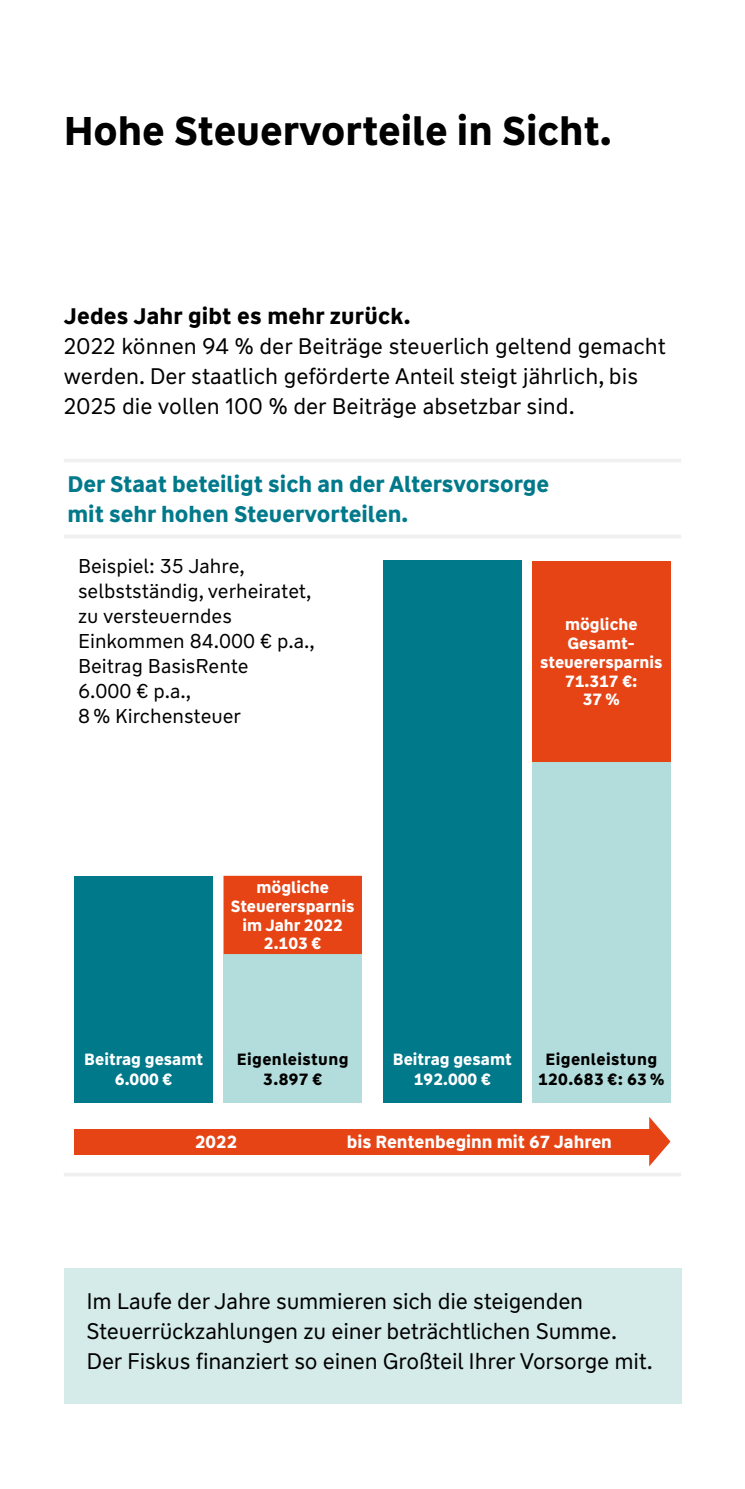
<style>
.page{position:relative;width:745px;height:1489px;background:#fff}
.page>*{position:absolute;margin:0;border:0;box-sizing:border-box;transform-origin:0 0}
.t1{font:700 40px "WW Type";color:#000}
.t2{font:22.5px/30px "WW Type";letter-spacing:-.01em;color:#000}
.t3{font:700 22.5px/30px "WW Type";color:#00798b}
.t4{font:700 22.5px "WW Type";letter-spacing:.01em;color:#000}
.t5{font:20px/25px "WW Type";color:#000}
.t6{font:700 17.5px "WW Type";color:#fff}
.t7{font:700 16.25px/18.8px "WW Type";color:#fff;text-align:center}
.t8{font:700 16.25px/19.5px "WW Type";letter-spacing:.025em;color:#000;text-align:center}
</style>
<div class="page">
<div style="left:64px;top:1268px;width:616px;height:135px;background:#d4ebe9"></div>
<hr style="left:64px;top:458px;width:616px;height:4px;background:#f0f0f1">
<hr style="left:64px;top:534px;width:616px;height:4px;background:#f0f0f1">
<hr style="left:64px;top:1172px;width:616px;height:4px;background:#f0f0f1">
<div style="left:74px;top:875px;width:139px;height:227px;background:#00798b"></div>
<div style="left:383px;top:560px;width:138px;height:542px;background:#00798b"></div>
<div style="left:74px;top:1128px;width:578px;height:26px;background:#e64415"></div>
<svg style="left:648px;top:1117px;width:22px;height:49px"></svg>
<div style="left:531px;top:760px;width:139px;height:342px;background:#b3dddc"></div>
<div style="left:531px;top:561px;width:139px;height:200px;background:#e64415"></div>
<div style="left:223px;top:954px;width:138px;height:148px;background:#b3dddc"></div>
<div style="left:224px;top:876px;width:137px;height:77px;background:#e64415"></div>
<div style="left:223px;top:875px;width:138px;height:79px;border:1px solid #e64415"></div>
<h1 class="t1" style="left:64px;top:104px;width:549px">Hohe Steuervorteile in Sicht.</h1>
<p class="t4" style="left:64px;top:301px;width:348px">Jedes Jahr gibt es mehr zurück.</p>
<p class="t2" style="left:64px;top:331px;width:603px">2022 können 94 % der Beiträge steuerlich geltend gemacht werden. Der staatlich geförderte Anteil steigt jährlich, bis<br>2025 die vollen 100 % der Beiträge absetzbar sind.</p>
<p class="t3" style="left:67px;top:469px;width:483px">Der Staat beteiligt sich an der Altersvorsorge mit sehr hohen Steuervorteilen.</p>
<p class="t5" style="left:78px;top:554px;width:238px">Beispiel: 35 Jahre, selbstständig, verheiratet, zu versteuerndes<br>Einkommen 84.000 € p.a.,<br>Beitrag BasisRente<br>6.000 € p.a.,<br>8 % Kirchensteuer</p>
<p class="t7" style="left:539px;top:615px;width:124px">mögliche<br>Gesamt&shy;steuerersparnis<br>71.317 €:<br>37 %</p>
<p class="t7" style="left:231px;top:878px;width:125px">mögliche<br>Steuerersparnis im Jahr 2022<br>2.103 €</p>
<p class="t8" style="left:237px;top:1049px;width:113px">Eigenleistung<br>3.897 €</p>
<p class="t7" style="left:84px;top:1049px;width:120px;line-height:19.5px">Beitrag gesamt<br>6.000 €</p>
<p class="t7" style="left:392px;top:1049px;width:120px;line-height:19.5px">Beitrag gesamt<br>192.000 €</p>
<p class="t8" style="left:537px;top:1049px;width:128px">Eigenleistung<br>120.683 €: 63 %</p>
<p class="t6" style="left:195px;top:1130px;width:44px">2022</p>
<p class="t6" style="left:346px;top:1130px;width:266px">bis Rentenbeginn mit 67 Jahren</p>
<p class="t2" style="left:86px;top:1285px;width:567px">Im Laufe der Jahre summieren sich die steigenden<br>Steuerrückzahlungen zu einer beträchtlichen Summe.<br>Der Fiskus finanziert so einen Großteil Ihrer Vorsorge mit.</p>
</div>
